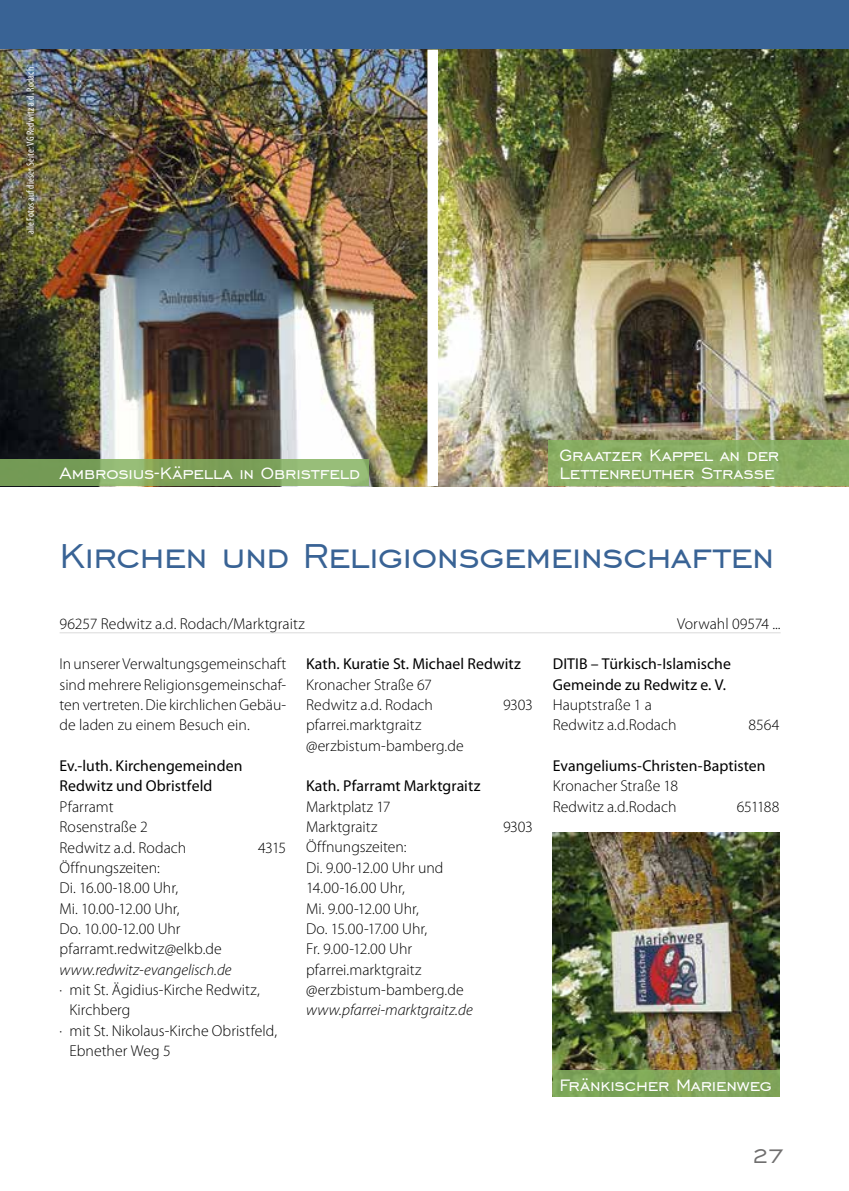
<style>
.page{position:relative;width:849px;height:1191px;background:#fff}
.page>*{position:absolute;margin:0;border:0;box-sizing:border-box;transform-origin:0 0}
.t1{font:43.75px "Engravers Gothic BT";letter-spacing:-.015em;color:#396395}
.t2{font:26.25px "Engravers Gothic BT";color:#706f6f}
.t3{font:21px/17.5px "Engravers Gothic BT";letter-spacing:-.01em;color:#fff}
.t4{font:300 15.75px/20.3px "Myriad Pro";color:#000}
.t5{font:15.75px/20.3px "Myriad Pro";letter-spacing:.005em;color:#000}
.t6{font:italic 300 15.75px "Myriad Pro";color:#000}
.t7{font:condensed 10.5px "Myriad Pro";letter-spacing:.02em;color:#fff}
</style>
<div class="page">
<div style="left:0;top:0;width:848px;height:50px;background:#396395"></div>
<img style="left:0;top:50px;width:848px;height:436px">
<hr style="left:60px;top:632px;width:720px;height:1px;background:#dadada">
<img style="left:552px;top:832px;width:227px;height:238px">
<div style="left:552px;top:1070px;width:227px;height:26px;background:#80a659"></div>
<div style="left:427px;top:50px;width:11px;height:436px;background:#fff"></div>
<svg style="left:0;top:459px;width:369px;height:27px;background:#83a861"></svg>
<div style="left:548px;top:440px;width:300px;height:46px;background:#86b361"></div>
<div style="left:17px;top:58px;width:26px;height:184px;background:#000;opacity:.75"></div>
<p class="t7" style="left:24px;top:234px;width:169px;rotate:-90deg">alle Fotos auf dieser Seite: VG Redwitz a.d. Rodach</p>
<h3 class="t3" style="left:60px;top:464px;width:302px">Ambrosius-Käpella in Obristfeld</h3>
<h3 class="t3" style="left:559px;top:446px;width:221px">Graatzer Kappel an der<br>Lettenreuther Straße</h3>
<h1 class="t1" style="left:60px;top:531px;width:716px">Kirchen und Religionsgemeinschaften</h1>
<p class="t4" style="left:60px;top:613px;width:246px">96257 Redwitz a.d. Rodach/Marktgraitz</p>
<p class="t4" style="left:677px;top:613px;width:105px">Vorwahl 09574 ...</p>
<p class="t4" style="left:60px;top:654px;width:228px;text-align:justify">In unserer Verwaltungsgemeinschaft sind mehrere Religionsgemeinschaf&shy;ten vertreten. Die kirchlichen Gebäu&shy;de laden zu einem Besuch ein.</p>
<p class="t5" style="left:60px;top:755px;width:184px">Ev.-luth. Kirchengemeinden<br>Redwitz und Obristfeld</p>
<p class="t4" style="left:60px;top:796px;width:128px">Pfarramt<br>Rosenstraße 2<br>Redwitz a.d. Rodach</p>
<p class="t5" style="left:552px;top:653px;width:180px">DITIB – Türkisch-Islamische<br>Gemeinde zu Redwitz e. V.</p>
<p class="t4" style="left:552px;top:694px;width:125px">Hauptstraße 1 a<br>Redwitz a.d.Rodach</p>
<p class="t5" style="left:306px;top:653px;width:216px">Kath. Kuratie St. Michael Redwitz</p>
<p class="t4" style="left:306px;top:674px;width:128px">Kronacher Straße 67<br>Redwitz a.d. Rodach</p>
<p class="t4" style="left:503px;top:694px;width:31px">9303</p>
<p class="t4" style="left:306px;top:715px;width:159px">pfarrei.marktgraitz @erzbistum-bamberg.de</p>
<p class="t5" style="left:306px;top:775px;width:176px">Kath. Pfarramt Marktgraitz</p>
<p class="t4" style="left:306px;top:796px;width:86px">Marktplatz 17<br>Marktgraitz</p>
<p class="t4" style="left:748px;top:714px;width:32px">8564</p>
<p class="t5" style="left:552px;top:755px;width:214px">Evangeliums-Christen-Baptisten</p>
<p class="t4" style="left:552px;top:776px;width:127px">Kronacher Straße 18<br>Redwitz a.d.Rodach</p>
<p class="t4" style="left:736px;top:796px;width:44px">651188</p>
<p class="t4" style="left:503px;top:816px;width:31px">9303</p>
<p class="t4" style="left:306px;top:837px;width:159px">Öffnungszeiten:<br>Di. 9.00-12.00 Uhr und<br>14.00-16.00 Uhr,<br>Mi. 9.00-12.00 Uhr,<br>Do. 15.00-17.00 Uhr,<br>Fr. 9.00-12.00 Uhr pfarrei.marktgraitz @erzbistum-bamberg.de</p>
<p class="t6" style="left:306px;top:1001px;width:168px">www.pfarrei-marktgraitz.de</p>
<p class="t4" style="left:258px;top:837px;width:30px">4315</p>
<p class="t4" style="left:60px;top:857px;width:164px">Öffnungszeiten:<br>Di. 16.00-18.00 Uhr,<br>Mi. 10.00-12.00 Uhr,<br>Do. 10.00-12.00 Uhr pfarramt.redwitz@elkb.de</p>
<p class="t6" style="left:60px;top:961px;width:173px">www.redwitz-evangelisch.de</p>
<p class="t4" style="left:60px;top:979px;width:202px">· mit St. Ägidius-Kirche Redwitz,</p>
<p class="t4" style="left:69px;top:999px;width:62px">Kirchberg</p>
<p class="t4" style="left:60px;top:1020px;width:219px">· mit St. Nikolaus-Kirche Obristfeld,</p>
<p class="t4" style="left:69px;top:1040px;width:103px">Ebnether Weg 5</p>
<h3 class="t3" style="left:559px;top:1076px;width:214px">Fränkischer Marienweg</h3>
<h2 class="t2" style="left:751px;top:1141px;width:35px">27</h2>
</div>
